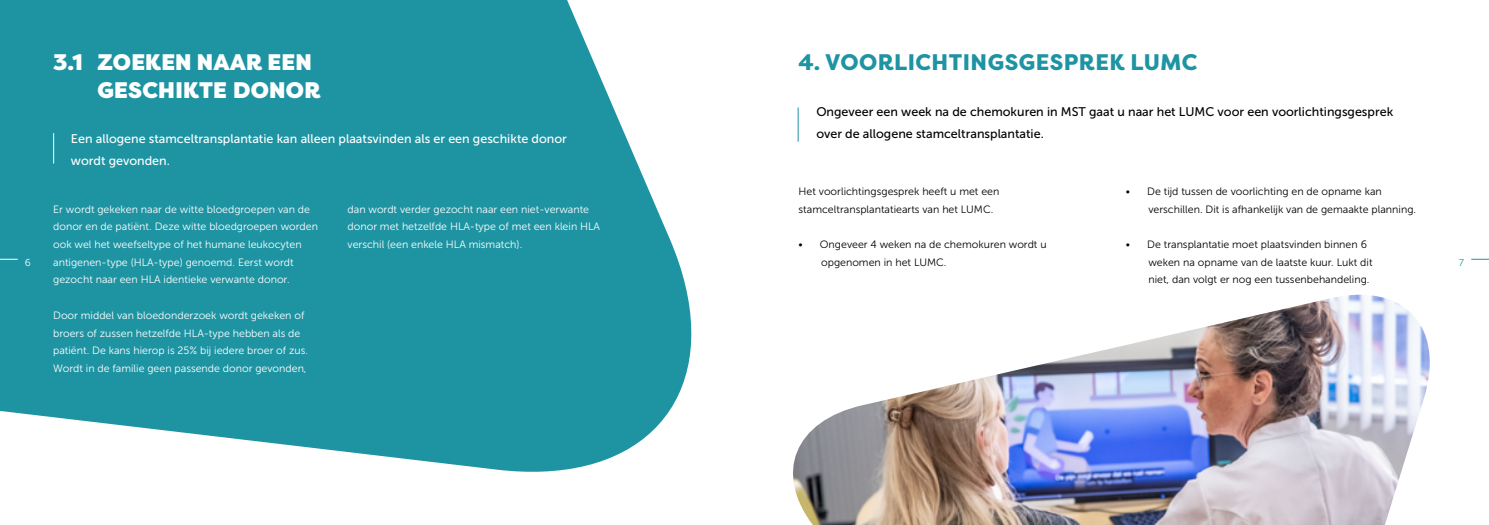
<style>
.page{position:relative;width:1489px;height:525px;background:#fff}
.page>*{position:absolute;margin:0;border:0;box-sizing:border-box;transform-origin:0 0}
.t1{font:900 22.5px/27.5px "Filson Pro";letter-spacing:.01em;color:#fff}
.t2{font:800 22.5px "Filson Pro";letter-spacing:.02em;color:#1e94a3}
.t3{font:12.5px/22.5px "Museo Sans 500";color:#000}
.t4{font:12.5px/22.5px "Museo Sans 500";color:#fff}
.t5{font:10.62px/17.8px "Museo Sans 300";color:#fff}
.t6{font:10.62px/17.8px "Museo Sans 300";color:#000}
.t7{font:10px "Museo Sans 300";color:#1e94a3}
.t8{font:10px "Museo Sans 300";color:#fff}
</style>
<div class="page">
<svg style="left:1471px;top:259px;width:17px;height:1px"></svg>
<svg style="left:0;top:0;width:692px;height:472px;background:#38a0ad"></svg>
<hr style="left:53px;top:133px;width:1px;height:30px;background:#fff">
<svg style="left:0;top:259px;width:18px;height:1px"></svg>
<img style="left:793px;top:294px;width:637px;height:230px">
<hr style="left:797px;top:107px;width:1px;height:35px;background:#1e94a3">
<p class="t8" style="left:25px;top:257px;width:7px">6</p>
<h1 class="t1" style="left:97px;top:49px;width:224px;text-indent:-44px">3.1 ZOEKEN NAAR EEN<br>GESCHIKTE DONOR</h1>
<p class="t4" style="left:71px;top:127px;width:497px">Een allogene stamceltransplantatie kan alleen plaatsvinden als er een geschikte donor wordt gevonden.</p>
<p class="t5" style="left:53px;top:200px;width:266px">Er wordt gekeken naar de witte bloedgroepen van de donor en de patiënt. Deze witte bloedgroepen worden ook wel het weefseltype of het humane leukocyten antigenen-type (HLA-type) genoemd. Eerst wordt gezocht naar een HLA identieke verwante donor.</p>
<p class="t5" style="left:53px;top:306px;width:256px">Door middel van bloedonderzoek wordt gekeken of broers of zussen hetzelfde HLA-type hebben als de patiënt. De kans hierop is 25% bij iedere broer of zus.<br>Wordt in de familie geen passende donor gevonden,</p>
<p class="t5" style="left:347px;top:200px;width:254px">dan wordt verder gezocht naar een niet-verwante donor met hetzelfde HLA-type of met een klein HLA verschil (een enkele HLA mismatch).</p>
<h1 class="t2" style="left:798px;top:48px;width:400px">4. VOORLICHTINGSGESPREK LUMC</h1>
<p class="t3" style="left:816px;top:100px;width:578px">Ongeveer een week na de chemokuren in MST gaat u naar het LUMC voor een voorlichtingsgesprek over de allogene stamceltransplantatie.</p>
<p class="t6" style="left:798px;top:182px;width:202px">Het voorlichtingsgesprek heeft u met een stamceltransplantatiearts van het LUMC.</p>
<p class="t6" style="left:821px;top:235px;width:227px;text-indent:-23px">• Ongeveer 4 weken na de chemokuren wordt u opgenomen in het LUMC.</p>
<p class="t6" style="left:1148px;top:182px;width:269px;text-indent:-23px">• De tijd tussen de voorlichting en de opname kan verschillen. Dit is afhankelijk van de gemaakte planning.</p>
<p class="t6" style="left:1148px;top:235px;width:226px;text-indent:-23px">• De transplantatie moet plaatsvinden binnen 6 weken na opname van de laatste kuur. Lukt dit niet, dan volgt er nog een tussenbehandeling.</p>
<p class="t7" style="left:1458px;top:257px;width:7px">7</p>
</div>
